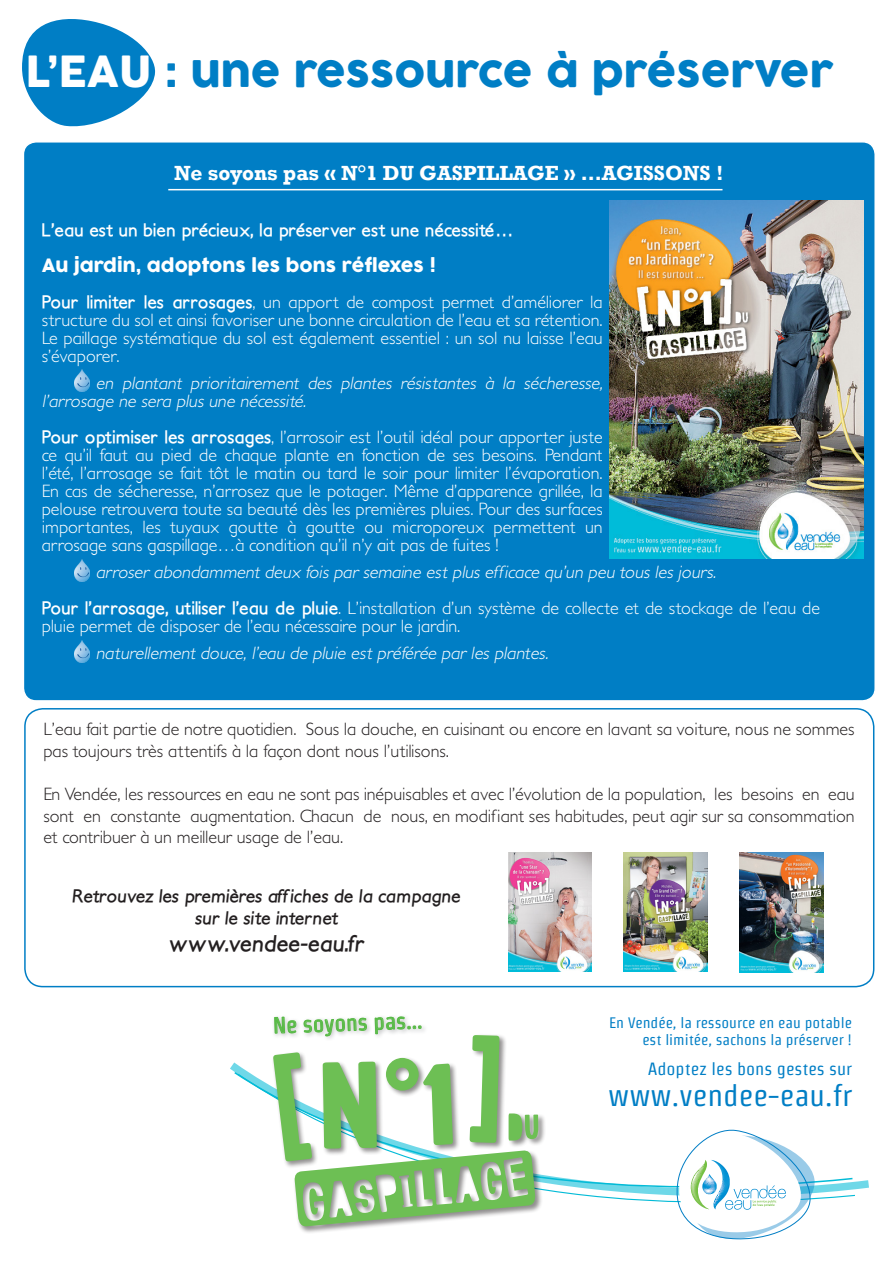
<style>
.page{position:relative;width:893px;height:1263px;background:#fff}
.page>*{position:absolute;margin:0;border:0;box-sizing:border-box;transform-origin:0 0}
.t1{font:42px "COCOGOOSE";color:#007ec5}
.t2{font:30.45px "Strait";color:#007ec5}
.t3{font:700 22.5px "Petita";color:#231f20}
.t4{font:22.5px "Strait";color:#59ba47}
.t5{font:700 21px "Rockwell";color:#fff}
.t6{font:300 18px/18px "Petita";color:#fff;text-align:justify}
.t7{font:300 18px/21.6px "Petita";color:#231f20}
.t8{font:italic 300 18px/18px "Petita";color:#fff}
.t9{font:700 18px "Petita";color:#231f20}
.t10{font:700 18px "Petita";color:#fff}
.t11{font:18px "COCOGOOSE";color:#fff}
.t12{font:17.7px "Strait";color:#007ec5}
.t13{font:15.15px/16.5px "Strait";color:#007ec5;text-align:right}
.s1{color:#fff}
.s2{font-weight:700}
</style>
<div class="page">
<div style="left:23px;top:142px;width:852px;height:559px;background:#007ec5;border-radius:13px"></div>
<hr style="left:168px;top:189px;width:554px;height:1px;background:#fff">
<img style="left:623px;top:853px;width:85px;height:119px">
<div style="left:24px;top:708px;width:850px;height:279px;border:2px solid #007ec5;border-radius:18px"></div>
<img style="left:538px;top:852px;width:54px;height:120px">
<img style="left:739px;top:853px;width:85px;height:119px">
<img style="left:609px;top:201px;width:254px;height:358px">
<svg style="left:22px;top:19px;width:134px;height:108px"></svg>
<img style="left:74px;top:369px;width:15px;height:22px">
<img style="left:74px;top:559px;width:15px;height:22px">
<img style="left:74px;top:640px;width:15px;height:22px">
<svg style="left:546px;top:1175px;width:310px;height:27px"></svg>
<svg style="left:670px;top:1129px;width:147px;height:111px"></svg>
<div style="left:272px;top:1033px;width:274px;height:201px;background:#231f20;opacity:.5"></div>
<svg style="left:70px;top:852px;width:468px;height:375px"></svg>
<p class="t1" style="left:26px;top:40px;width:809px"><span class="s1">L’EAU</span> : une ressource à préserver</p>
<p class="t5" style="left:174px;top:160px;width:551px">Ne soyons pas « N°1 DU GASPILLAGE » …AGISSONS !</p>
<p class="t10" style="left:42px;top:219px;width:474px">L’eau est un bien précieux, la préserver est une nécessité…</p>
<p class="t11" style="left:42px;top:252px;width:396px">Au jardin, adoptons les bons réflexes !</p>
<p class="t6" style="left:42px;top:294px;width:562px"><span class="s2">Pour limiter les arrosages</span>, un apport de compost permet d’améliorer la structure du sol et ainsi favoriser une bonne circulation de l’eau et sa rétention.<br>Le paillage systématique du sol est également essentiel : un sol nu laisse l’eau s’évaporer.</p>
<p class="t8" style="left:42px;top:375px;width:566px;text-indent:54px">en plantant prioritairement des plantes résistantes à la sécheresse, l’arrosage ne sera plus une nécessité.</p>
<p class="t6" style="left:42px;top:429px;width:562px"><span class="s2">Pour optimiser les arrosages</span>, l’arrosoir est l’outil idéal pour apporter juste ce qu’il faut au pied de chaque plante en fonction de ses besoins. Pendant l’été, l’arrosage se fait tôt le matin ou tard le soir pour limiter l’évaporation.<br>En cas de sécheresse, n’arrosez que le potager. Même d’apparence grillée, la pelouse retrouvera toute sa beauté dès les premières pluies. Pour des surfaces importantes, les tuyaux goutte à goutte ou microporeux permettent un arrosage sans gaspillage…à condition qu’il n’y ait pas de fuites !</p>
<p class="t8" style="left:96px;top:564px;width:626px">arroser abondamment deux fois par semaine est plus efficace qu’un peu tous les jours.</p>
<p class="t6" style="left:42px;top:600px;width:780px"><span class="s2">Pour l’arrosage, utiliser l’eau de pluie</span>. L’installation d’un système de collecte et de stockage de l’eau de pluie permet de disposer de l’eau nécessaire pour le jardin.</p>
<p class="t8" style="left:96px;top:645px;width:458px">naturellement douce, l’eau de pluie est préférée par les plantes.</p>
<p class="t7" style="left:43px;top:719px;width:813px">L’eau fait partie de notre quotidien. Sous la douche, en cuisinant ou encore en lavant sa voiture, nous ne sommes pas toujours très attentifs à la façon dont nous l’utilisons.</p>
<p class="t7" style="left:43px;top:784px;width:813px;text-align:justify">En Vendée, les ressources en eau ne sont pas inépuisables et avec l’évolution de la population, les besoins en eau sont en constante augmentation. Chacun de nous, en modifiant ses habitudes, peut agir sur sa consommation et contribuer à un meilleur usage de l’eau.</p>
<p class="t9" style="left:72px;top:885px;width:392px">Retrouvez les premières affiches de la campagne</p>
<p class="t9" style="left:195px;top:906px;width:146px">sur le site internet</p>
<p class="t3" style="left:169px;top:929px;width:199px">www.vendee-eau.fr</p>
<p class="t4" style="left:272px;top:1013px;width:151px;rotate:-2deg">Ne soyons pas...</p>
<p class="t13" style="left:609px;top:1015px;width:245px">En Vendée, la ressource en eau potable est limitée, sachons la préserver !</p>
<p class="t12" style="left:648px;top:1059px;width:206px">Adoptez les bons gestes sur</p>
<h2 class="t2" style="left:608px;top:1078px;width:245px">www.vendee-eau.fr</h2>
</div>
